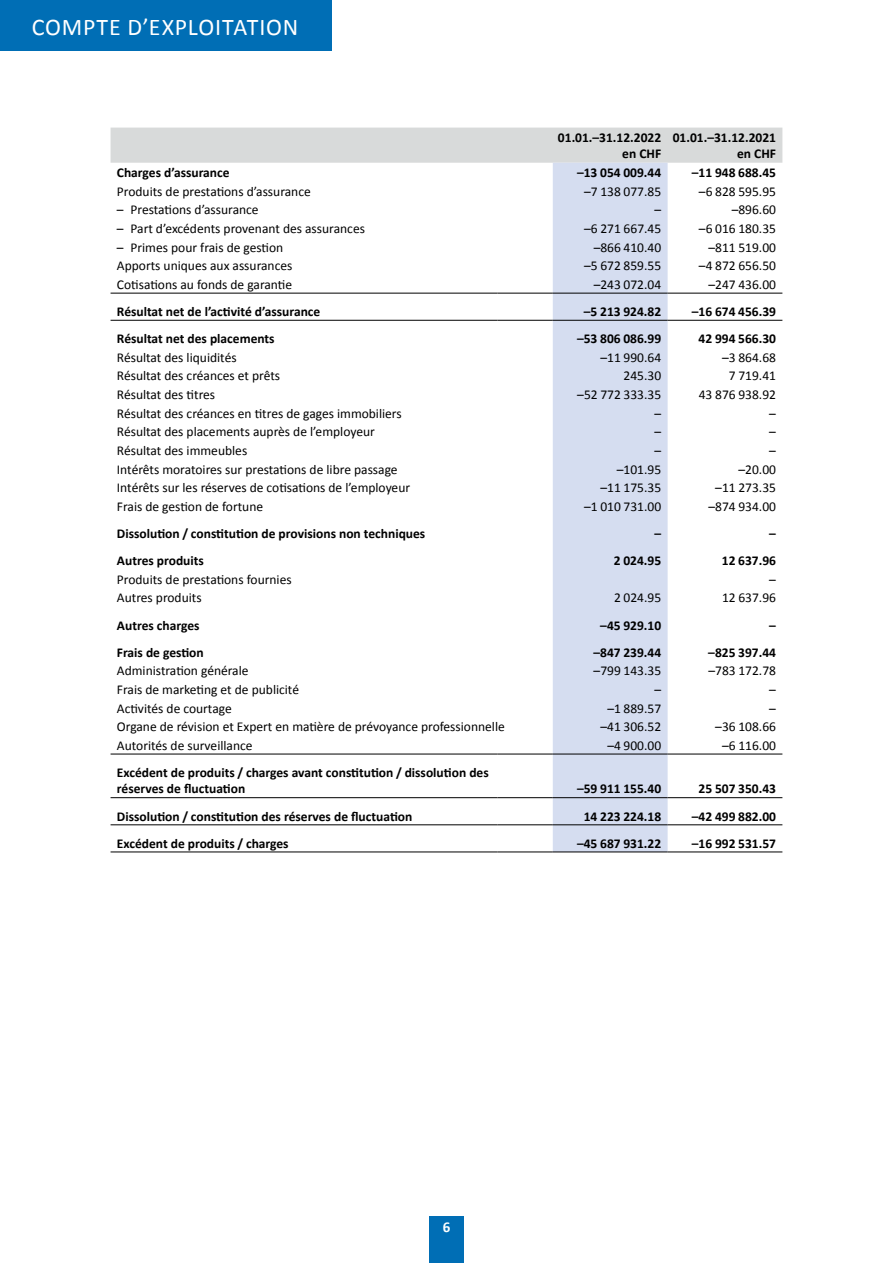
<style>
.page{position:relative;width:893px;height:1263px;background:#fff}
.page>*{position:absolute;margin:0;border:0;box-sizing:border-box;transform-origin:0 0}
.Rubriktitel{font:24px "Calibri";letter-spacing:.035em;color:#fff}
.t1{font:700 15px "Calibri";color:#fff}
.Tab_GT{font:13.5px "Calibri";color:#000}
.Tab_UT1_fett{font:700 13.5px/16.5px "Calibri";color:#000}
.Tab_Zahl{font:13.5px "Calibri";color:#000}
.Tab_Zahl_fett{font:700 13.5px "Calibri";color:#000}
.Tab_Kopf{font:700 13.5px "Calibri";color:#000}
</style>
<div class="page">
<div style="left:429px;top:1216px;width:34px;height:47px;background:#006eb5"></div>
<div style="left:0;top:0;width:332px;height:51px;background:#006eb5"></div>
<div style="left:111px;top:128px;width:671px;height:35px;background:#d8dada"></div>
<div style="left:553px;top:163px;width:115px;height:688px;background:#d5ddf0"></div>
<hr style="left:111px;top:824px;width:386px;height:1px;background:#000">
<hr style="left:497px;top:824px;width:56px;height:1px;background:#000">
<hr style="left:553px;top:824px;width:115px;height:1px;background:#000">
<hr style="left:668px;top:824px;width:114px;height:1px;background:#000">
<hr style="left:553px;top:797px;width:115px;height:1px;background:#000">
<hr style="left:668px;top:797px;width:114px;height:1px;background:#000">
<hr style="left:497px;top:797px;width:56px;height:1px;background:#000">
<hr style="left:111px;top:293px;width:386px;height:1px;background:#000">
<hr style="left:497px;top:293px;width:56px;height:1px;background:#000">
<hr style="left:553px;top:293px;width:115px;height:1px;background:#000">
<hr style="left:668px;top:293px;width:114px;height:1px;background:#000">
<hr style="left:111px;top:320px;width:386px;height:1px;background:#000">
<hr style="left:497px;top:320px;width:56px;height:1px;background:#000">
<hr style="left:553px;top:320px;width:115px;height:1px;background:#000">
<hr style="left:668px;top:320px;width:114px;height:1px;background:#000">
<hr style="left:111px;top:754px;width:386px;height:1px;background:#000">
<hr style="left:497px;top:754px;width:56px;height:1px;background:#000">
<hr style="left:553px;top:754px;width:115px;height:1px;background:#000">
<hr style="left:668px;top:754px;width:114px;height:1px;background:#000">
<hr style="left:111px;top:851px;width:386px;height:1px;background:#000">
<hr style="left:497px;top:851px;width:56px;height:1px;background:#000">
<hr style="left:553px;top:851px;width:115px;height:1px;background:#000">
<hr style="left:668px;top:851px;width:114px;height:1px;background:#000">
<hr style="left:111px;top:797px;width:386px;height:1px;background:#000">
<p class="Rubriktitel" style="left:32px;top:11px;width:268px">COMPTE D’EXPLOITATION</p>
<p class="Tab_Kopf" style="left:558px;top:129px;width:105px">01.01.–31.12.2022</p>
<p class="Tab_Kopf" style="left:622px;top:145px;width:40px">en CHF</p>
<p class="Tab_Kopf" style="left:673px;top:129px;width:105px">01.01.–31.12.2021</p>
<p class="Tab_Kopf" style="left:737px;top:145px;width:40px">en CHF</p>
<p class="Tab_UT1_fett" style="left:117px;top:164px;width:114px">Charges d’assurance</p>
<p class="Tab_Zahl_fett" style="left:577px;top:164px;width:86px">–13 054 009.44</p>
<p class="Tab_Zahl_fett" style="left:692px;top:164px;width:86px">–11 948 688.45</p>
<p class="Tab_GT" style="left:117px;top:183px;width:195px">Produits de prestations d’assurance</p>
<p class="Tab_Zahl" style="left:584px;top:183px;width:79px">–7 138 077.85</p>
<p class="Tab_Zahl" style="left:699px;top:183px;width:79px">–6 828 595.95</p>
<p class="Tab_GT" style="left:117px;top:201px;width:143px">– Prestations d’assurance</p>
<p class="Tab_Zahl" style="left:654px;top:201px;width:8px">–</p>
<p class="Tab_Zahl" style="left:732px;top:201px;width:46px">–896.60</p>
<p class="Tab_GT" style="left:117px;top:220px;width:250px">– Part d’excédents provenant des assurances</p>
<p class="Tab_Zahl" style="left:584px;top:220px;width:79px">–6 271 667.45</p>
<p class="Tab_Zahl" style="left:699px;top:220px;width:79px">–6 016 180.35</p>
<p class="Tab_GT" style="left:117px;top:239px;width:168px">– Primes pour frais de gestion</p>
<p class="Tab_Zahl" style="left:594px;top:239px;width:69px">–866 410.40</p>
<p class="Tab_Zahl" style="left:708px;top:239px;width:69px">–811 519.00</p>
<p class="Tab_GT" style="left:117px;top:257px;width:177px">Apports uniques aux assurances</p>
<p class="Tab_Zahl" style="left:584px;top:257px;width:79px">–5 672 859.55</p>
<p class="Tab_Zahl" style="left:699px;top:257px;width:79px">–4 872 656.50</p>
<p class="Tab_GT" style="left:117px;top:276px;width:177px">Cotisations au fonds de garantie</p>
<p class="Tab_Zahl" style="left:594px;top:276px;width:69px">–243 072.04</p>
<p class="Tab_Zahl" style="left:708px;top:276px;width:69px">–247 436.00</p>
<p class="Tab_UT1_fett" style="left:117px;top:303px;width:205px">Résultat net de l’activité d’assurance</p>
<p class="Tab_Zahl_fett" style="left:584px;top:303px;width:79px">–5 213 924.82</p>
<p class="Tab_Zahl_fett" style="left:692px;top:303px;width:86px">–16 674 456.39</p>
<p class="Tab_UT1_fett" style="left:117px;top:330px;width:159px">Résultat net des placements</p>
<p class="Tab_Zahl_fett" style="left:577px;top:330px;width:86px">–53 806 086.99</p>
<p class="Tab_Zahl_fett" style="left:699px;top:330px;width:79px">42 994 566.30</p>
<p class="Tab_GT" style="left:117px;top:349px;width:121px">Résultat des liquidités</p>
<p class="Tab_Zahl" style="left:600px;top:349px;width:62px">–11 990.64</p>
<p class="Tab_Zahl" style="left:722px;top:349px;width:55px">–3 864.68</p>
<p class="Tab_GT" style="left:117px;top:367px;width:165px">Résultat des créances et prêts</p>
<p class="Tab_Zahl" style="left:624px;top:367px;width:39px">245.30</p>
<p class="Tab_Zahl" style="left:729px;top:367px;width:49px">7 719.41</p>
<p class="Tab_GT" style="left:117px;top:386px;width:100px">Résultat des titres</p>
<p class="Tab_Zahl" style="left:577px;top:386px;width:85px">–52 772 333.35</p>
<p class="Tab_Zahl" style="left:699px;top:386px;width:79px">43 876 938.92</p>
<p class="Tab_GT" style="left:117px;top:405px;width:286px">Résultat des créances en titres de gages immobiliers</p>
<p class="Tab_Zahl" style="left:654px;top:405px;width:8px">–</p>
<p class="Tab_Zahl" style="left:769px;top:405px;width:8px">–</p>
<p class="Tab_GT" style="left:117px;top:423px;width:259px">Résultat des placements auprès de l’employeur</p>
<p class="Tab_Zahl" style="left:654px;top:423px;width:8px">–</p>
<p class="Tab_Zahl" style="left:769px;top:423px;width:8px">–</p>
<p class="Tab_GT" style="left:117px;top:442px;width:132px">Résultat des immeubles</p>
<p class="Tab_Zahl" style="left:654px;top:442px;width:8px">–</p>
<p class="Tab_Zahl" style="left:769px;top:442px;width:8px">–</p>
<p class="Tab_GT" style="left:117px;top:461px;width:282px">Intérêts moratoires sur prestations de libre passage</p>
<p class="Tab_Zahl" style="left:617px;top:461px;width:46px">–101.95</p>
<p class="Tab_Zahl" style="left:738px;top:461px;width:39px">–20.00</p>
<p class="Tab_GT" style="left:117px;top:479px;width:295px">Intérêts sur les réserves de cotisations de l’employeur</p>
<p class="Tab_Zahl" style="left:600px;top:479px;width:62px">–11 175.35</p>
<p class="Tab_Zahl" style="left:715px;top:479px;width:62px">–11 273.35</p>
<p class="Tab_GT" style="left:117px;top:498px;width:148px">Frais de gestion de fortune</p>
<p class="Tab_Zahl" style="left:584px;top:498px;width:79px">–1 010 731.00</p>
<p class="Tab_Zahl" style="left:708px;top:498px;width:69px">–874 934.00</p>
<p class="Tab_UT1_fett" style="left:117px;top:525px;width:310px">Dissolution / constitution de provisions non techniques</p>
<p class="Tab_Zahl_fett" style="left:654px;top:525px;width:8px">–</p>
<p class="Tab_Zahl_fett" style="left:769px;top:525px;width:8px">–</p>
<p class="Tab_UT1_fett" style="left:117px;top:552px;width:89px">Autres produits</p>
<p class="Tab_Zahl_fett" style="left:614px;top:552px;width:49px">2 024.95</p>
<p class="Tab_Zahl_fett" style="left:722px;top:552px;width:56px">12 637.96</p>
<p class="Tab_GT" style="left:117px;top:571px;width:176px">Produits de prestations fournies</p>
<p class="Tab_Zahl" style="left:769px;top:571px;width:8px">–</p>
<p class="Tab_GT" style="left:117px;top:589px;width:86px">Autres produits</p>
<p class="Tab_Zahl" style="left:614px;top:589px;width:49px">2 024.95</p>
<p class="Tab_Zahl" style="left:722px;top:589px;width:56px">12 637.96</p>
<p class="Tab_UT1_fett" style="left:117px;top:617px;width:84px">Autres charges</p>
<p class="Tab_Zahl_fett" style="left:600px;top:616px;width:62px">–45 929.10</p>
<p class="Tab_Zahl_fett" style="left:769px;top:616px;width:8px">–</p>
<p class="Tab_UT1_fett" style="left:117px;top:644px;width:88px">Frais de gestion</p>
<p class="Tab_Zahl_fett" style="left:593px;top:643px;width:69px">–847 239.44</p>
<p class="Tab_Zahl_fett" style="left:708px;top:643px;width:69px">–825 397.44</p>
<p class="Tab_GT" style="left:117px;top:662px;width:133px">Administration générale</p>
<p class="Tab_Zahl" style="left:594px;top:662px;width:69px">–799 143.35</p>
<p class="Tab_Zahl" style="left:708px;top:662px;width:69px">–783 172.78</p>
<p class="Tab_GT" style="left:117px;top:681px;width:184px">Frais de marketing et de publicité</p>
<p class="Tab_Zahl" style="left:654px;top:681px;width:8px">–</p>
<p class="Tab_Zahl" style="left:769px;top:681px;width:8px">–</p>
<p class="Tab_GT" style="left:117px;top:699px;width:116px">Activités de courtage</p>
<p class="Tab_Zahl" style="left:607px;top:699px;width:55px">–1 889.57</p>
<p class="Tab_Zahl" style="left:769px;top:699px;width:8px">–</p>
<p class="Tab_GT" style="left:117px;top:718px;width:389px">Organe de révision et Expert en matière de prévoyance professionnelle</p>
<p class="Tab_Zahl" style="left:600px;top:718px;width:62px">–41 306.52</p>
<p class="Tab_Zahl" style="left:715px;top:718px;width:62px">–36 108.66</p>
<p class="Tab_GT" style="left:117px;top:737px;width:137px">Autorités de surveillance</p>
<p class="Tab_Zahl" style="left:607px;top:737px;width:55px">–4 900.00</p>
<p class="Tab_Zahl" style="left:722px;top:737px;width:55px">–6 116.00</p>
<p class="Tab_UT1_fett" style="left:117px;top:764px;width:373px">Excédent de produits / charges avant constitution / dissolution des réserves de fluctuation</p>
<p class="Tab_Zahl_fett" style="left:577px;top:780px;width:86px">–59 911 155.40</p>
<p class="Tab_Zahl_fett" style="left:699px;top:780px;width:79px">25 507 350.43</p>
<p class="Tab_UT1_fett" style="left:117px;top:808px;width:297px">Dissolution / constitution des réserves de fluctuation</p>
<p class="Tab_Zahl_fett" style="left:584px;top:807px;width:79px">14 223 224.18</p>
<p class="Tab_Zahl_fett" style="left:692px;top:807px;width:86px">–42 499 882.00</p>
<p class="Tab_UT1_fett" style="left:117px;top:835px;width:173px">Excédent de produits / charges</p>
<p class="Tab_Zahl_fett" style="left:577px;top:834px;width:86px">–45 687 931.22</p>
<p class="Tab_Zahl_fett" style="left:692px;top:834px;width:86px">–16 992 531.57</p>
<p class="t1" style="left:443px;top:1217px;width:9px">6</p>
</div>
